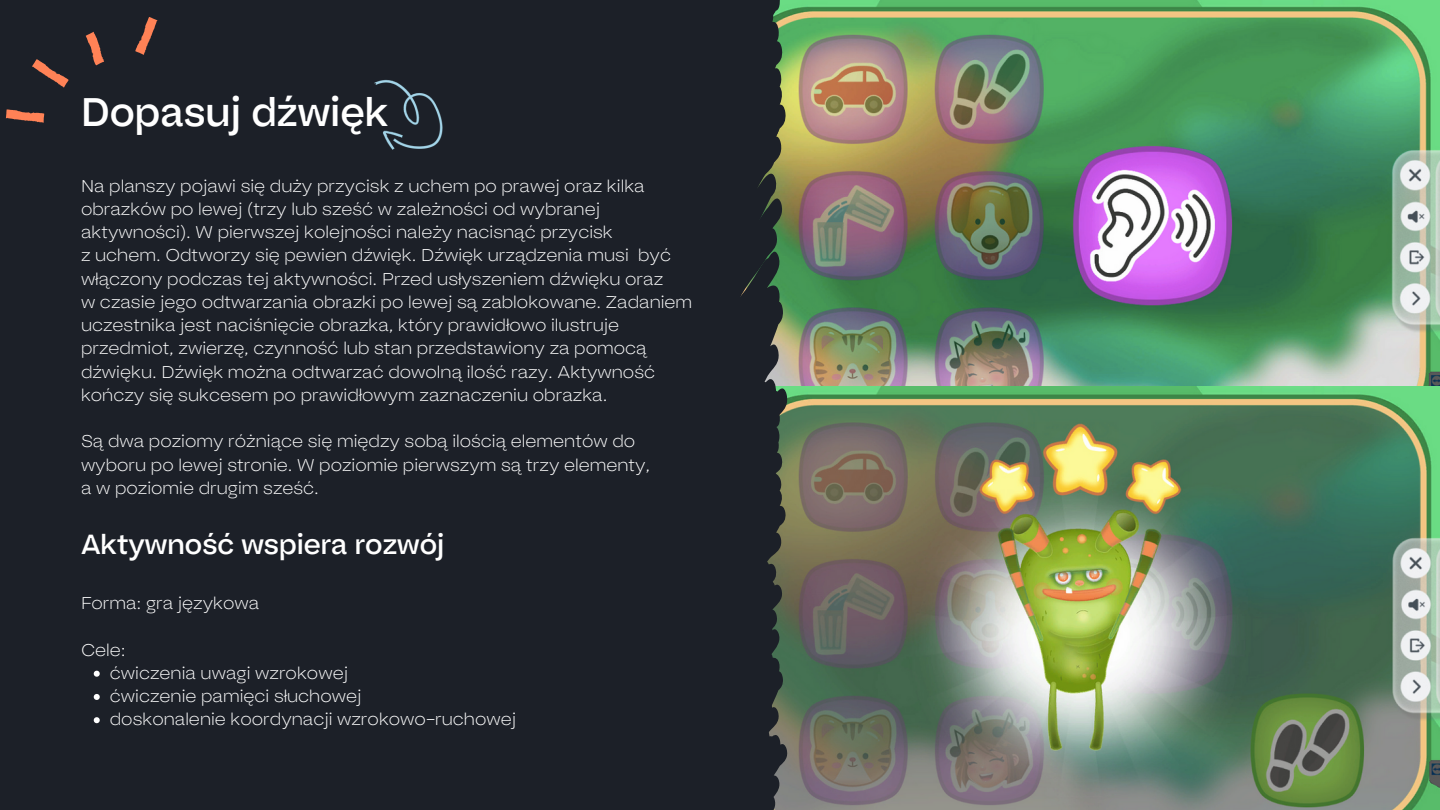
<style>
.page{position:relative;width:1440px;height:810px;background:#1c2028}
.page>*{position:absolute;margin:0;border:0;box-sizing:border-box;transform-origin:0 0}
.t1{font:39.8px "Bauziet Norm Medium";color:#fff}
.t2{font:27.6px "Bauziet Norm Medium";color:#fff}
.t3{font:300 expanded 17px/23.2px "Bauziet";color:#fff}
</style>
<div class="page">
<img style="left:787px;top:0;width:653px;height:387px">
<img style="left:787px;top:387px;width:653px;height:423px">
<svg style="left:780px;top:0;width:7px;height:810px;background:#70865b"></svg>
<svg style="left:740px;top:0;width:40px;height:810px"></svg>
<img style="left:374px;top:79px;width:69px;height:71px">
<svg style="left:135px;top:17px;width:23px;height:38px"></svg>
<svg style="left:32px;top:59px;width:37px;height:29px"></svg>
<svg style="left:6px;top:109px;width:39px;height:14px"></svg>
<svg style="left:85px;top:31px;width:19px;height:35px"></svg>
<svg style="left:94px;top:671px;width:6px;height:6px"></svg>
<svg style="left:94px;top:694px;width:6px;height:6px"></svg>
<svg style="left:94px;top:717px;width:6px;height:6px"></svg>
<p class="t1" style="left:81px;top:86px;width:309px">Dopasuj dźwięk</p>
<p class="t3" style="left:81px;top:173px;width:565px">Na planszy pojawi się duży przycisk z uchem po prawej oraz kilka obrazków po lewej (trzy lub sześć w zależności od wybranej aktywności). W pierwszej kolejności należy nacisnąć przycisk</p>
<p class="t3" style="left:81px;top:243px;width:592px">z uchem. Odtworzy się pewien dźwięk. Dźwięk urządzenia musi być włączony podczas tej aktywności. Przed usłyszeniem dźwięku oraz</p>
<p class="t3" style="left:81px;top:290px;width:613px">w czasie jego odtwarzania obrazki po lewej są zablokowane. Zadaniem uczestnika jest naciśnięcie obrazka, który prawidłowo ilustruje przedmiot, zwierzę, czynność lub stan przedstawiony za pomocą dźwięku. Dźwięk można odtwarzać dowolną ilość razy. Aktywność kończy się sukcesem po prawidłowym zaznaczeniu obrazka.</p>
<p class="t3" style="left:81px;top:429px;width:571px">Są dwa poziomy różniące się między sobą ilością elementów do wyboru po lewej stronie. W poziomie pierwszym są trzy elementy,</p>
<p class="t3" style="left:81px;top:476px;width:239px">a w poziomie drugim sześć.</p>
<p class="t2" style="left:81px;top:526px;width:365px">Aktywność wspiera rozwój</p>
<p class="t3" style="left:81px;top:591px;width:180px">Forma: gra językowa</p>
<p class="t3" style="left:81px;top:638px;width:46px">Cele:</p>
<p class="t3" style="left:110px;top:661px;width:240px">ćwiczenia uwagi wzrokowej</p>
<p class="t3" style="left:110px;top:684px;width:253px">ćwiczenie pamięci słuchowej</p>
<p class="t3" style="left:110px;top:707px;width:408px">doskonalenie koordynacji wzrokowo–ruchowej</p>
</div>
